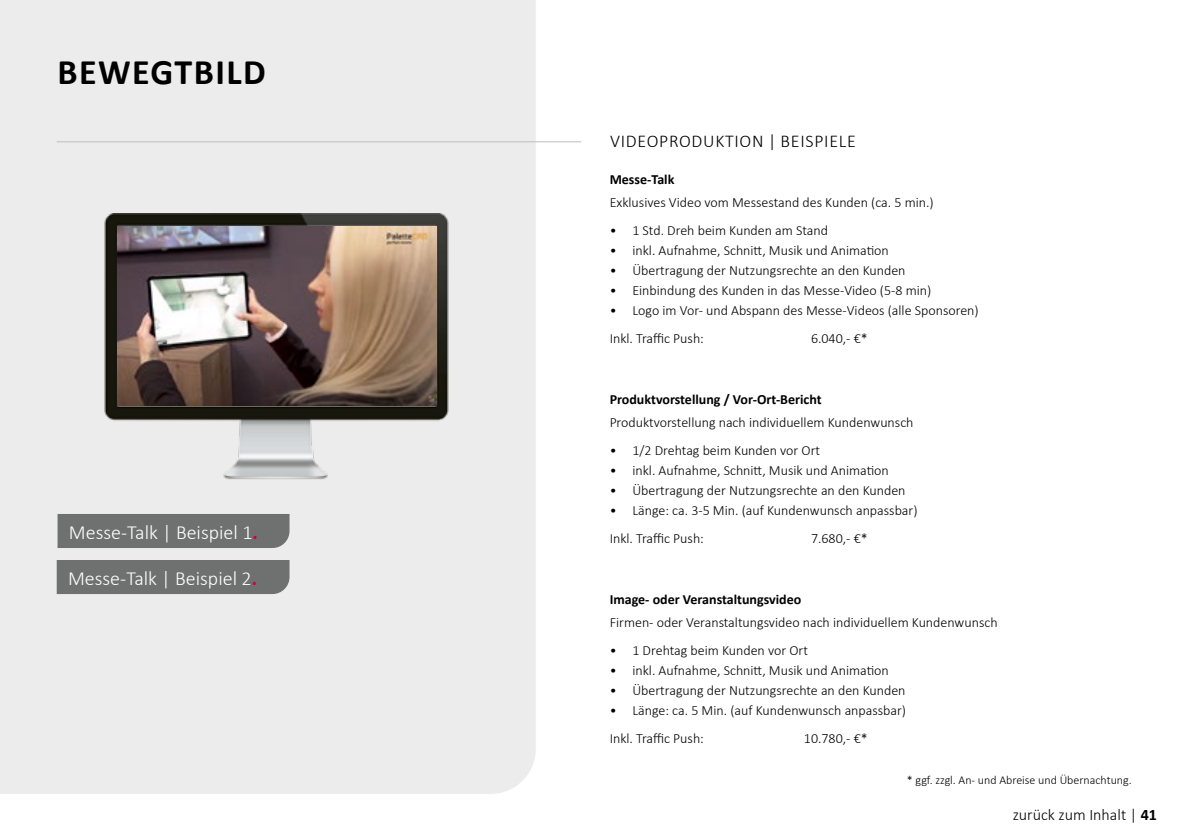
<style>
.page{position:relative;width:1191px;height:840px;background:#fff}
.page>*{position:absolute;margin:0;border:0;box-sizing:border-box;transform-origin:0 0}
.Grundschrift{font:700 36px "Calibri";letter-spacing:.04em;color:#000}
.Grundschrift-2{font:300 20px "Calibri";color:#fff}
.Grundschrift-3{font:300 18px "Calibri";letter-spacing:.04em;color:#000}
.t1{font:300 16px "Calibri";color:#000}
.Grundschrift-4{font:300 14px "Calibri";color:#000}
.Grundschrift-5{font:700 14px "Calibri";color:#000}
.Grundschrift-6{font:300 12px "Calibri";color:#000}
.s1{font-weight:700;color:#d4003b}
.s2{font-weight:700}
</style>
<div class="page">
<div style="left:0;top:0;width:537px;height:794px;background:#ececec"></div>
<hr style="left:57px;top:141px;width:524px;height:1px;background:#bbbdbd">
<img style="left:102px;top:213px;width:349px;height:273px">
<img style="left:117px;top:226px;width:319px;height:179px">
<div style="left:57px;top:559px;width:232px;height:34px;background:#6f7070"></div>
<div style="left:58px;top:513px;width:231px;height:34px;background:#6f7070"></div>
<p class="Grundschrift" style="left:57px;top:46px;width:210px">BEWEGTBILD</p>
<p class="Grundschrift-2" style="left:69px;top:519px;width:190px">Messe-Talk | Beispiel 1<span class="s1">.</span></p>
<p class="Grundschrift-2" style="left:68px;top:565px;width:190px">Messe-Talk | Beispiel 2<span class="s1">.</span></p>
<p class="Grundschrift-3" style="left:610px;top:130px;width:247px">VIDEOPRODUKTION | BEISPIELE</p>
<p class="Grundschrift-5" style="left:609px;top:169px;width:66px">Messe-Talk</p>
<p class="Grundschrift-4" style="left:609px;top:193px;width:326px">Exklusives Video vom Messestand des Kunden (ca. 5 min.)</p>
<p class="Grundschrift-4" style="left:609px;top:222px;width:220px">• 1 Std. Dreh beim Kunden am Stand</p>
<p class="Grundschrift-4" style="left:609px;top:241px;width:281px">• inkl. Aufnahme, Schnitt, Musik und Animation</p>
<p class="Grundschrift-4" style="left:609px;top:261px;width:297px">• Übertragung der Nutzungsrechte an den Kunden</p>
<p class="Grundschrift-4" style="left:609px;top:281px;width:323px">• Einbindung des Kunden in das Messe-Video (5-8 min)</p>
<p class="Grundschrift-4" style="left:609px;top:301px;width:370px">• Logo im Vor- und Abspann des Messe-Videos (alle Sponsoren)</p>
<p class="Grundschrift-4" style="left:609px;top:329px;width:96px">Inkl. Traffic Push:</p>
<p class="Grundschrift-4" style="left:811px;top:329px;width:58px">6.040,- €*</p>
<p class="Grundschrift-5" style="left:609px;top:389px;width:213px">Produktvorstellung / Vor-Ort-Bericht</p>
<p class="Grundschrift-4" style="left:609px;top:413px;width:305px">Produktvorstellung nach individuellem Kundenwunsch</p>
<p class="Grundschrift-4" style="left:609px;top:442px;width:212px">• 1/2 Drehtag beim Kunden vor Ort</p>
<p class="Grundschrift-4" style="left:609px;top:461px;width:281px">• inkl. Aufnahme, Schnitt, Musik und Animation</p>
<p class="Grundschrift-4" style="left:609px;top:481px;width:297px">• Übertragung der Nutzungsrechte an den Kunden</p>
<p class="Grundschrift-4" style="left:609px;top:501px;width:309px">• Länge: ca. 3-5 Min. (auf Kundenwunsch anpassbar)</p>
<p class="Grundschrift-4" style="left:609px;top:529px;width:96px">Inkl. Traffic Push:</p>
<p class="Grundschrift-4" style="left:811px;top:529px;width:58px">7.680,- €*</p>
<p class="Grundschrift-5" style="left:609px;top:589px;width:193px">Image- oder Veranstaltungsvideo</p>
<p class="Grundschrift-4" style="left:609px;top:613px;width:389px">Firmen- oder Veranstaltungsvideo nach individuellem Kundenwunsch</p>
<p class="Grundschrift-4" style="left:609px;top:641px;width:200px">• 1 Drehtag beim Kunden vor Ort</p>
<p class="Grundschrift-4" style="left:609px;top:661px;width:281px">• inkl. Aufnahme, Schnitt, Musik und Animation</p>
<p class="Grundschrift-4" style="left:609px;top:681px;width:297px">• Übertragung der Nutzungsrechte an den Kunden</p>
<p class="Grundschrift-4" style="left:609px;top:700px;width:298px">• Länge: ca. 5 Min. (auf Kundenwunsch anpassbar)</p>
<p class="Grundschrift-4" style="left:609px;top:729px;width:96px">Inkl. Traffic Push:</p>
<p class="Grundschrift-4" style="left:804px;top:729px;width:65px">10.780,- €*</p>
<p class="Grundschrift-6" style="left:907px;top:772px;width:226px">* ggf. zzgl. An- und Abreise und Übernachtung.</p>
<p class="t1" style="left:1012px;top:804px;width:146px">zurück zum Inhalt | <span class="s2">41</span></p>
</div>
